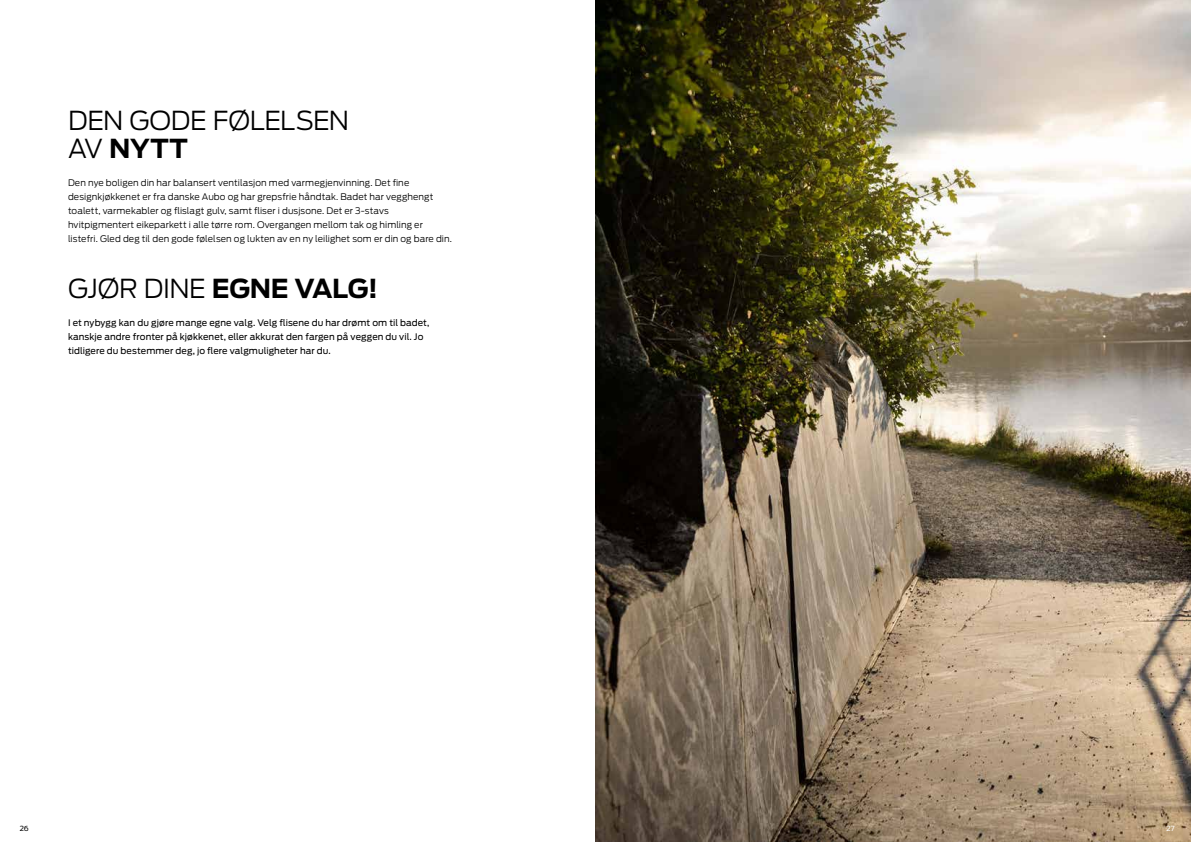
<style>
.page{position:relative;width:1191px;height:842px;background:#fff}
.page>*{position:absolute;margin:0;border:0;box-sizing:border-box;transform-origin:0 0}
.t1{font:300 26px/28px "Ford Antenna";letter-spacing:-.01em;color:#000}
.t2{font:700 26px "Ford Antenna";letter-spacing:-.015em;color:#000}
.t3{font:300 9px/14px "Ford Antenna";letter-spacing:.005em;color:#000}
.t4{font:9px/14px "Ford Antenna";letter-spacing:.01em;color:#000}
.t5{font:7px "Ford Antenna";color:#000}
.t6{font:7px "Ford Antenna";color:#fff}
.s1{font-weight:700}
.s2{font-weight:300}
</style>
<div class="page">
<img style="left:595px;top:0;width:596px;height:842px">
<h1 class="t1" style="left:68px;top:103px;width:282px">DEN GODE FØLELSEN<br>AV <span class="s1">NYTT</span></h1>
<p class="t3" style="left:68px;top:175px;width:385px">Den nye boligen din har balansert ventilasjon med varmegjenvinning. Det fine designkjøkkenet er fra danske Aubo og har grepsfrie håndtak. Badet har vegghengt toalett, varmekabler og flislagt gulv, samt fliser i dusjsone. Det er 3-stavs hvitpigmentert eikeparkett i alle tørre rom. Overgangen mellom tak og himling er listefri. Gled deg til den gode følelsen og lukten av en ny leilighet som er din og bare din.</p>
<h1 class="t2" style="left:68px;top:265px;width:312px"><span class="s2">GJØR DINE</span> EGNE VALG!</h1>
<p class="t4" style="left:68px;top:315px;width:363px">I et nybygg kan du gjøre mange egne valg. Velg flisene du har drømt om til badet, kanskje andre fronter på kjøkkenet, eller akkurat den fargen på veggen du vil. Jo tidligere du bestemmer deg, jo flere valgmuligheter har du.</p>
<p class="t5" style="left:20px;top:823px;width:11px">26</p>
<p class="t6" style="left:1166px;top:823px;width:10px">27</p>
</div>
